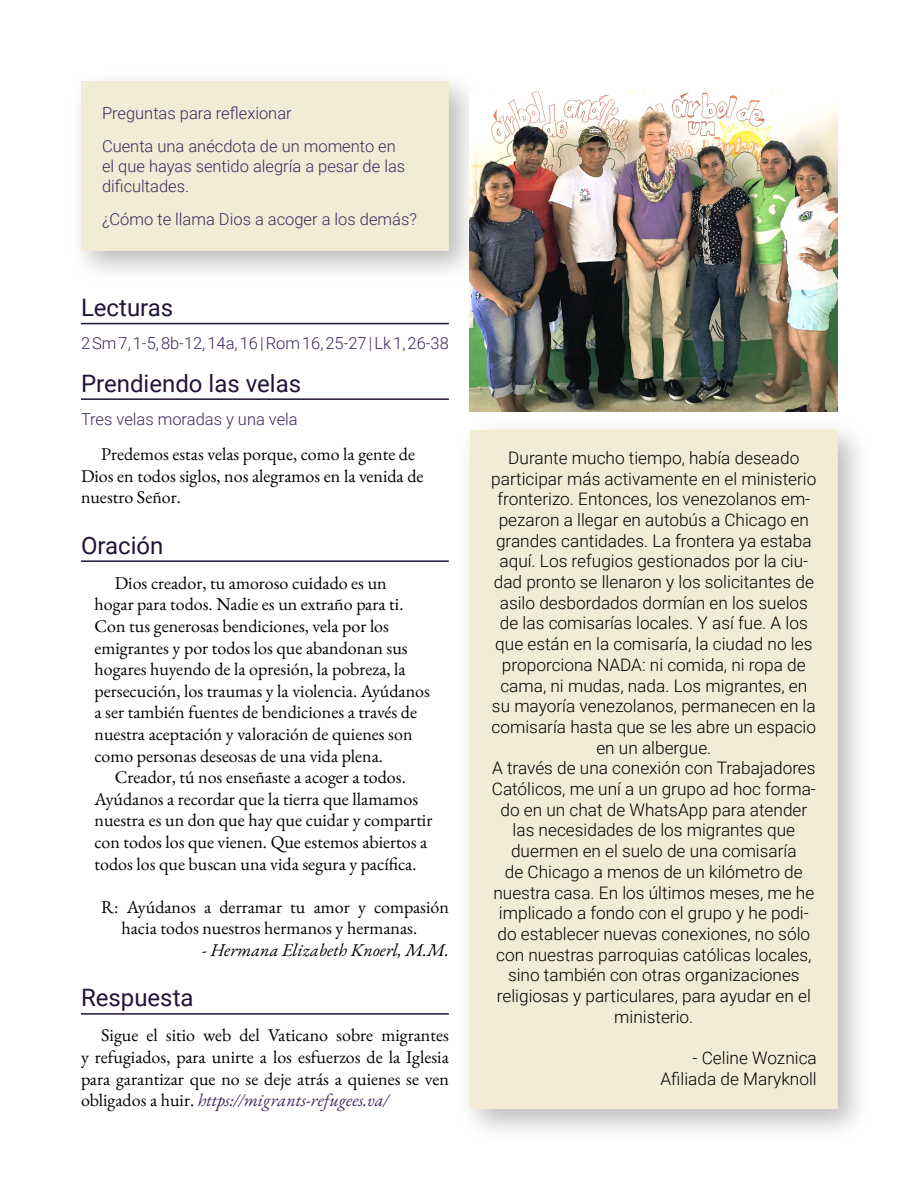
<style>
.page{position:relative;width:918px;height:1188px;background:#fff}
.page>*{position:absolute;margin:0;border:0;box-sizing:border-box;transform-origin:0 0}
.t1{font:24px "Roboto";color:#23133b}
.t2{font:18px/21.6px "EB Garamond";color:#000}
.t3{font:italic 18px "EB Garamond";color:#000}
.t4{font:300 17.25px/20.7px "Roboto";color:#000;text-align:center}
.t5{font:300 16.5px/33.3px "Roboto";color:#40275d}
.s1{font-style:normal}
.s2{font-style:italic;color:#40275d}
</style>
<div class="page">
<hr style="left:81px;top:323px;width:368px;height:1px;background:#23133b">
<hr style="left:81px;top:398px;width:368px;height:2px;background:#23133b">
<hr style="left:81px;top:560px;width:368px;height:2px;background:#23133b">
<hr style="left:81px;top:1013px;width:368px;height:2px;background:#23133b">
<div style="left:69px;top:69px;width:413px;height:215px;background:#000;opacity:.27"></div>
<div style="left:92px;top:92px;width:346px;height:148px;background:#f2ebd5"></div>
<div style="left:81px;top:81px;width:368px;height:170px;border:21px solid #f2ebd5"></div>
<div style="left:458px;top:418px;width:413px;height:725px;background:#000;opacity:.27"></div>
<div style="left:480px;top:440px;width:347px;height:659px;background:#f2ebd5"></div>
<div style="left:470px;top:430px;width:368px;height:679px;border:21px solid #f2ebd5"></div>
<img style="left:470px;top:91px;width:368px;height:320px">
<p class="t5" style="left:102px;top:96px;width:295px">Preguntas para reflexionar<br>Cuenta una anécdota de un momento en</p>
<p class="t5" style="left:102px;top:156px;width:305px;line-height:19.8px">el que hayas sentido alegría a pesar de las dificultades.</p>
<p class="t5" style="left:102px;top:202px;width:316px">¿Cómo te llama Dios a acoger a los demás?</p>
<h1 class="t1" style="left:81px;top:291px;width:94px">Lecturas</h1>
<p class="t5" style="left:81px;top:326px;width:369px">2 Sm 7, 1-5, 8b-12, 14a, 16 | Rom 16, 25-27 | Lk 1, 26-38</p>
<h1 class="t1" style="left:81px;top:366px;width:222px">Prendiendo las velas</h1>
<p class="t5" style="left:81px;top:402px;width:218px">Tres velas moradas y una vela</p>
<p class="t2" style="left:81px;top:443px;width:344px;text-indent:20px">Predemos estas velas porque, como la gente de<br>Dios en todos siglos, nos alegramos en la venida de nuestro Señor.</p>
<h1 class="t1" style="left:81px;top:528px;width:84px">Oración</h1>
<p class="t2" style="left:94px;top:572px;width:337px;text-indent:20px">Dios creador, tu amoroso cuidado es un hogar para todos. Nadie es un extraño para ti.<br>Con tus generosas bendiciones, vela por los emigrantes y por todos los que abandonan sus hogares huyendo de la opresión, la pobreza, la persecución, los traumas y la violencia. Ayúdanos a ser también fuentes de bendiciones a través de nuestra aceptación y valoración de quienes son como personas deseosas de una vida plena.</p>
<p class="t2" style="left:94px;top:766px;width:339px;text-indent:20px">Creador, tú nos enseñaste a acoger a todos.<br>Ayúdanos a recordar que la tierra que llamamos nuestra es un don que hay que cuidar y compartir con todos los que vienen. Que estemos abiertos a todos los que buscan una vida segura y pacífica.</p>
<p class="t2" style="left:122px;top:896px;width:329px;text-indent:-20px">R: Ayúdanos a derramar tu amor y compasión hacia todos nuestros hermanos y hermanas.</p>
<p class="t3" style="left:202px;top:938px;width:248px"><span class="s1">-</span> Hermana Elizabeth Knoerl, M.M.</p>
<h1 class="t1" style="left:81px;top:981px;width:114px">Respuesta</h1>
<p class="t2" style="left:81px;top:1025px;width:369px;text-align:justify;text-indent:20px">Sigue el sitio web del Vaticano sobre migrantes y refugiados, para unirte a los esfuerzos de la Iglesia para garantizar que no se deje atrás a quienes se ven obligados a huir. <span class="s2">https://migrants-refugees.va/</span></p>
<p class="t4" style="left:491px;top:447px;width:327px">Durante mucho tiempo, había deseado participar más activamente en el ministerio fronterizo. Entonces, los venezolanos em&shy;pezaron a llegar en autobús a Chicago en grandes cantidades. La frontera ya estaba aquí. Los refugios gestionados por la ciu&shy;dad pronto se llenaron y los solicitantes de asilo desbordados dormían en los suelos de las comisarías locales. Y así fue. A los que están en la comisaría, la ciudad no les proporciona NADA: ni comida, ni ropa de cama, ni mudas, nada. Los migrantes, en su mayoría venezolanos, permanecen en la comisaría hasta que se les abre un espacio en un albergue.<br>A través de una conexión con Trabajadores Católicos, me uní a un grupo ad hoc forma&shy;do en un chat de WhatsApp para atender las necesidades de los migrantes que duermen en el suelo de una comisaría<br>de Chicago a menos de un kilómetro de nuestra casa. En los últimos meses, me he implicado a fondo con el grupo y he podi&shy;do establecer nuevas conexiones, no sólo con nuestras parroquias católicas locales, sino también con otras organizaciones religiosas y particulares, para ayudar en el ministerio.</p>
<p class="t4" style="left:660px;top:1047px;width:158px;text-align:right">- Celine Woznica<br>Afiliada de Maryknoll</p>
</div>
